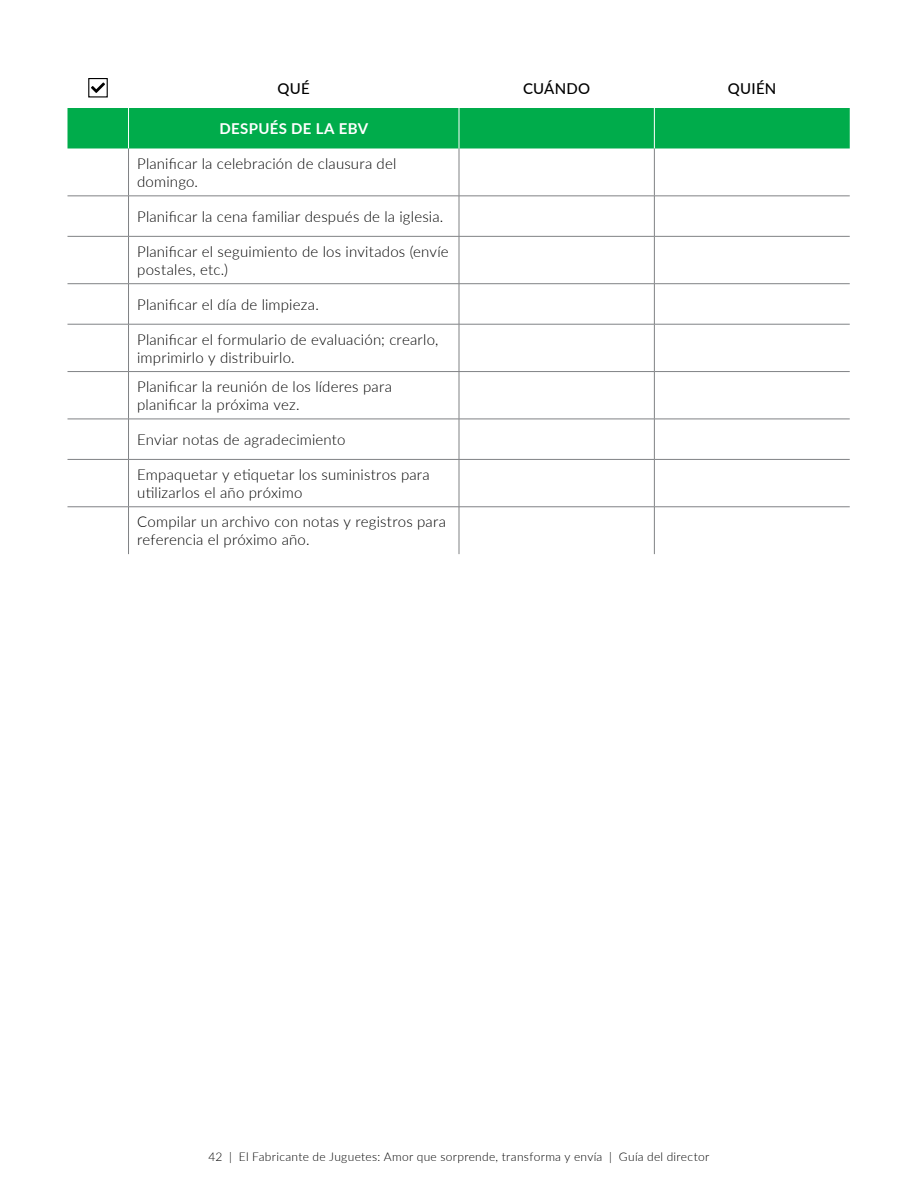
<style>
.page{position:relative;width:918px;height:1188px;background:#fff}
.page>*{position:absolute;margin:0;border:0;box-sizing:border-box;transform-origin:0 0}
.t1{font:300 15px/18px "Lato";letter-spacing:.015em;color:#000}
.t2{font:500 15px "Lato";letter-spacing:.02em;color:#000}
.t3{font:700 15px "Lato";letter-spacing:.025em;color:#fff}
.t4{font:300 12px "Lato";letter-spacing:.025em;color:#000}
</style>
<div class="page">
<div style="left:68px;top:108px;width:782px;height:40px;background:#00ac4b"></div>
<hr style="left:128px;top:108px;width:1px;height:40px;background:#fff">
<hr style="left:459px;top:108px;width:1px;height:40px;background:#fff">
<hr style="left:654px;top:108px;width:1px;height:40px;background:#fff">
<hr style="left:128px;top:148px;width:1px;height:48px;background:#808285">
<hr style="left:459px;top:148px;width:1px;height:48px;background:#808285">
<hr style="left:654px;top:148px;width:1px;height:48px;background:#808285">
<hr style="left:68px;top:196px;width:61px;height:1px;background:#808285">
<hr style="left:129px;top:196px;width:330px;height:1px;background:#808285">
<hr style="left:128px;top:196px;width:1px;height:40px;background:#808285">
<hr style="left:459px;top:196px;width:195px;height:1px;background:#808285">
<hr style="left:459px;top:196px;width:1px;height:40px;background:#808285">
<hr style="left:654px;top:196px;width:196px;height:1px;background:#808285">
<hr style="left:654px;top:196px;width:1px;height:40px;background:#808285">
<hr style="left:68px;top:236px;width:61px;height:1px;background:#808285">
<hr style="left:129px;top:236px;width:330px;height:1px;background:#808285">
<hr style="left:128px;top:237px;width:1px;height:47px;background:#808285">
<hr style="left:459px;top:236px;width:195px;height:1px;background:#808285">
<hr style="left:459px;top:237px;width:1px;height:47px;background:#808285">
<hr style="left:654px;top:236px;width:196px;height:1px;background:#808285">
<hr style="left:654px;top:237px;width:1px;height:47px;background:#808285">
<hr style="left:68px;top:283px;width:61px;height:1px;background:#808285">
<hr style="left:129px;top:283px;width:330px;height:1px;background:#808285">
<hr style="left:128px;top:284px;width:1px;height:40px;background:#808285">
<hr style="left:459px;top:283px;width:195px;height:1px;background:#808285">
<hr style="left:459px;top:284px;width:1px;height:40px;background:#808285">
<hr style="left:654px;top:283px;width:196px;height:1px;background:#808285">
<hr style="left:654px;top:284px;width:1px;height:40px;background:#808285">
<hr style="left:68px;top:324px;width:61px;height:1px;background:#808285">
<hr style="left:129px;top:324px;width:330px;height:1px;background:#808285">
<hr style="left:128px;top:324px;width:1px;height:47px;background:#808285">
<hr style="left:459px;top:324px;width:195px;height:1px;background:#808285">
<hr style="left:459px;top:324px;width:1px;height:47px;background:#808285">
<hr style="left:654px;top:324px;width:196px;height:1px;background:#808285">
<hr style="left:654px;top:324px;width:1px;height:47px;background:#808285">
<hr style="left:68px;top:371px;width:61px;height:1px;background:#808285">
<hr style="left:129px;top:371px;width:330px;height:1px;background:#808285">
<hr style="left:128px;top:372px;width:1px;height:47px;background:#808285">
<hr style="left:459px;top:371px;width:195px;height:1px;background:#808285">
<hr style="left:459px;top:372px;width:1px;height:47px;background:#808285">
<hr style="left:654px;top:371px;width:196px;height:1px;background:#808285">
<hr style="left:654px;top:372px;width:1px;height:47px;background:#808285">
<hr style="left:68px;top:419px;width:61px;height:1px;background:#808285">
<hr style="left:129px;top:419px;width:330px;height:1px;background:#808285">
<hr style="left:128px;top:419px;width:1px;height:40px;background:#808285">
<hr style="left:459px;top:419px;width:195px;height:1px;background:#808285">
<hr style="left:459px;top:419px;width:1px;height:40px;background:#808285">
<hr style="left:654px;top:419px;width:196px;height:1px;background:#808285">
<hr style="left:654px;top:419px;width:1px;height:40px;background:#808285">
<hr style="left:68px;top:459px;width:61px;height:1px;background:#808285">
<hr style="left:129px;top:459px;width:330px;height:1px;background:#808285">
<hr style="left:128px;top:460px;width:1px;height:47px;background:#808285">
<hr style="left:459px;top:459px;width:195px;height:1px;background:#808285">
<hr style="left:459px;top:460px;width:1px;height:47px;background:#808285">
<hr style="left:654px;top:459px;width:196px;height:1px;background:#808285">
<hr style="left:654px;top:460px;width:1px;height:47px;background:#808285">
<hr style="left:68px;top:507px;width:61px;height:1px;background:#808285">
<hr style="left:129px;top:507px;width:330px;height:1px;background:#808285">
<hr style="left:128px;top:507px;width:1px;height:47px;background:#808285">
<hr style="left:459px;top:507px;width:195px;height:1px;background:#808285">
<hr style="left:459px;top:507px;width:1px;height:47px;background:#808285">
<hr style="left:654px;top:507px;width:196px;height:1px;background:#808285">
<hr style="left:654px;top:507px;width:1px;height:47px;background:#808285">
<svg style="left:88px;top:78px;width:20px;height:20px"></svg>
<p class="t2" style="left:278px;top:78px;width:34px">QUÉ</p>
<p class="t2" style="left:523px;top:78px;width:69px">CUÁNDO</p>
<p class="t2" style="left:728px;top:78px;width:50px">QUIÉN</p>
<p class="t3" style="left:219px;top:118px;width:150px">DESPUÉS DE LA EBV</p>
<p class="t1" style="left:137px;top:154px;width:261px">Planificar la celebración de clausura del domingo.</p>
<p class="t1" style="left:137px;top:207px;width:308px">Planificar la cena familiar después de la iglesia.</p>
<p class="t1" style="left:137px;top:242px;width:313px">Planificar el seguimiento de los invitados (envíe postales, etc.)</p>
<p class="t1" style="left:137px;top:295px;width:183px">Planificar el día de limpieza.</p>
<p class="t1" style="left:137px;top:330px;width:303px">Planificar el formulario de evaluación; crearlo, imprimirlo y distribuirlo.</p>
<p class="t1" style="left:137px;top:377px;width:256px">Planificar la reunión de los líderes para planificar la próxima vez.</p>
<p class="t1" style="left:137px;top:430px;width:210px">Enviar notas de agradecimiento</p>
<p class="t1" style="left:137px;top:465px;width:294px">Empaquetar y etiquetar los suministros para utilizarlos el año próximo</p>
<p class="t1" style="left:137px;top:513px;width:310px">Compilar un archivo con notas y registros para referencia el próximo año.</p>
<p class="t4" style="left:209px;top:1148px;width:502px">42 | El Fabricante de Juguetes: Amor que sorprende, transforma y envía | Guía del director</p>
</div>
